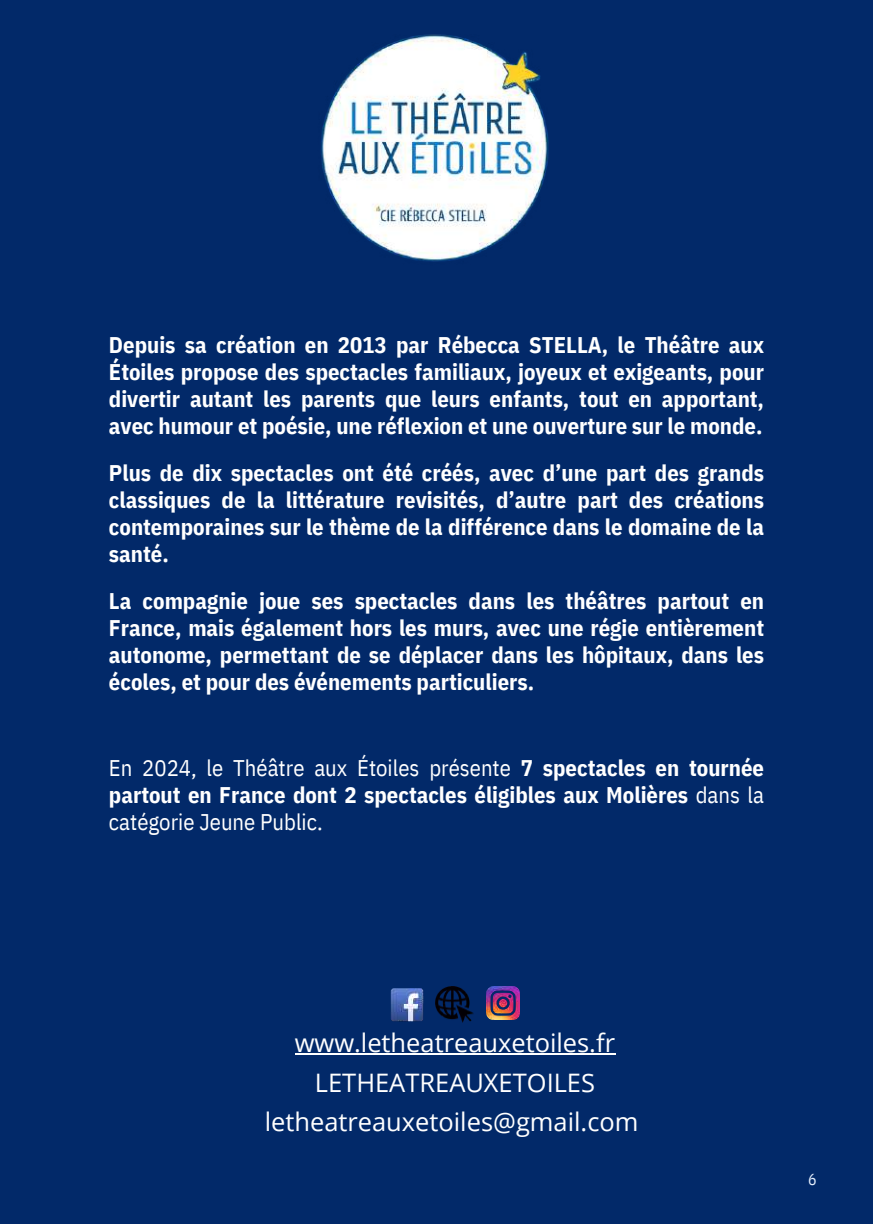
<style>
.page{position:relative;width:873px;height:1224px;background:#022969}
.page>*{position:absolute;margin:0;border:0;box-sizing:border-box;transform-origin:0 0}
.t1{font:25.4px/39.8px "Open Sans";color:#fff;text-align:center}
.t2{font:700 22.6px/27px "IBM Plex Sans Cond";color:#fff;text-align:justify}
.t3{font:15.8px "IBM Plex Sans Cond";color:#e4eefc}
.s1{font-weight:400}
</style>
<div class="page">
<img style="left:321px;top:34px;width:228px;height:228px">
<img style="left:390px;top:989px;width:33px;height:33px">
<img style="left:436px;top:987px;width:37px;height:36px">
<img style="left:486px;top:987px;width:33px;height:33px">
<hr style="left:295px;top:1053px;width:320px;height:2px;background:#fff">
<p class="t2" style="left:109px;top:331px;width:657px">Depuis sa création en 2013 par Rébecca STELLA, le Théâtre aux Étoiles propose des spectacles familiaux, joyeux et exigeants, pour divertir autant les parents que leurs enfants, tout en apportant, avec humour et poésie, une réflexion et une ouverture sur le monde.</p>
<p class="t2" style="left:109px;top:459px;width:657px">Plus de dix spectacles ont été créés, avec d’une part des grands classiques de la littérature revisités, d’autre part des créations contemporaines sur le thème de la différence dans le domaine de la santé.</p>
<p class="t2" style="left:109px;top:587px;width:657px">La compagnie joue ses spectacles dans les théâtres partout en France, mais également hors les murs, avec une régie entièrement autonome, permettant de se déplacer dans les hôpitaux, dans les écoles, et pour des événements particuliers.</p>
<p class="t2" style="left:109px;top:754px;width:657px"><span class="s1">En 2024, le Théâtre aux Étoiles présente</span> 7 spectacles en tournée partout en France dont 2 spectacles éligibles aux Molières <span class="s1">dans la catégorie Jeune Public.</span></p>
<p class="t1" style="left:265px;top:1022px;width:375px">www.letheatreauxetoiles.fr<br>LETHEATREAUXETOILES letheatreauxetoiles@gmail.com</p>
<p class="t3" style="left:808px;top:1169px;width:10px">6</p>
</div>
